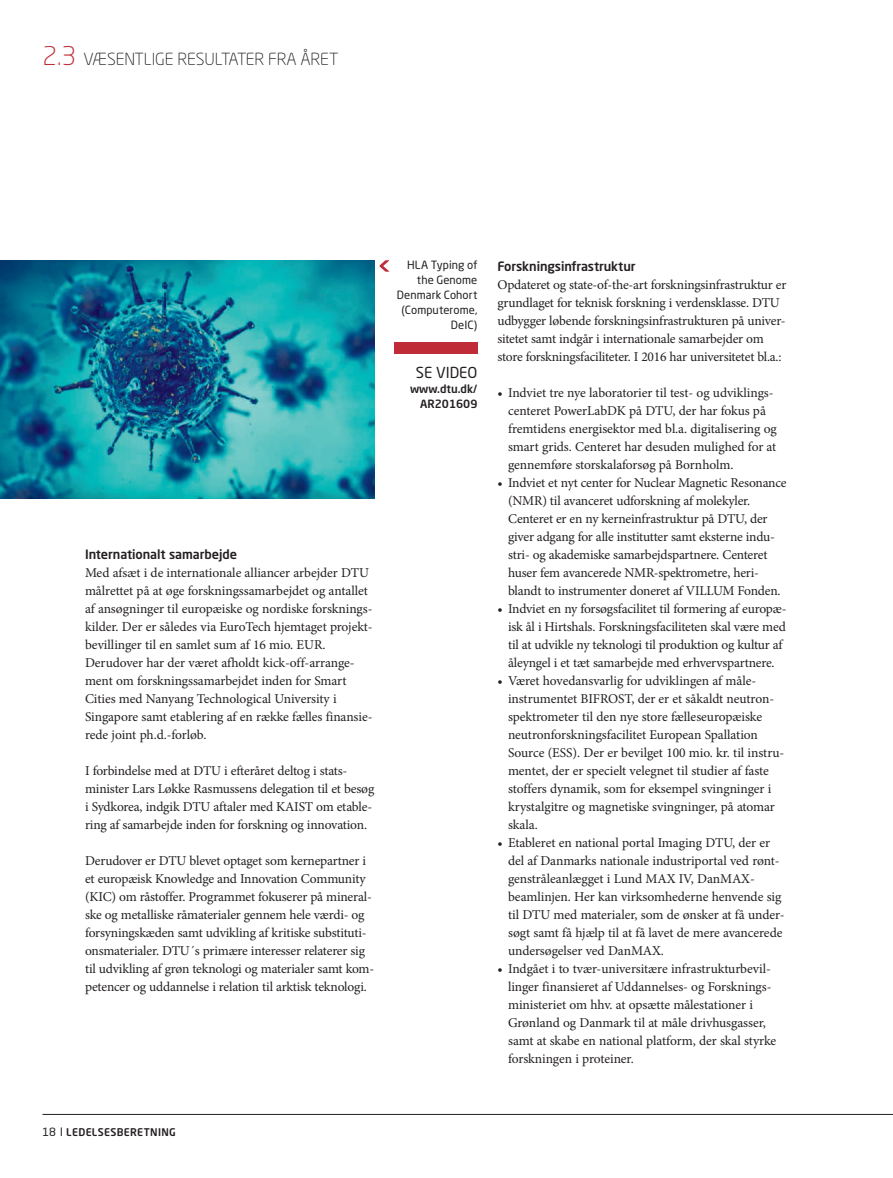
<style>
.page{position:relative;width:893px;height:1178px;background:#fff}
.page>*{position:absolute;margin:0;border:0;box-sizing:border-box;transform-origin:0 0}
.t1{font:300 16.5px "Neo Sans Pro";letter-spacing:-.005em;color:#231f20}
.t2{font:15px "Neo Sans Pro";letter-spacing:-.005em;color:#231f20}
.t3{font:13.5px/18px "Minion Pro";letter-spacing:-.015em;color:#231f20}
.t4{font:500 12.75px "Neo Sans Pro";letter-spacing:-.005em;color:#231f20}
.t5{font:11.25px/15px "Neo Sans Pro";letter-spacing:.01em;color:#231f20;text-align:right}
.t6{font:500 11.25px/15px "Neo Sans Pro";color:#231f20;text-align:right}
.t7{font:500 10.5px "Neo Sans Pro";letter-spacing:.03em;color:#231f20}
.s1{font-size:25.5px;color:#bf2b37}
.s2{font-weight:400;font-size:11.25px}
</style>
<div class="page">
<hr style="left:43px;top:1114px;width:850px;height:1px;background:#231f20">
<img style="left:0;top:260px;width:374px;height:238px">
<div style="left:394px;top:342px;width:83px;height:11px;background:#bf2b37"></div>
<svg style="left:379px;top:260px;width:10px;height:12px"></svg>
<p class="t1" style="left:43px;top:49px;width:297px"><span class="s1">2.3</span> VÆSENTLIGE RESULTATER FRA ÅRET</p>
<p class="t4" style="left:85px;top:547px;width:154px">Internationalt samarbejde</p>
<p class="t3" style="left:85px;top:564px;width:289px">Med afsæt i de internationale alliancer arbejder DTU målrettet på at øge forskningssamarbejdet og antallet af ansøgninger til europæiske og nordiske forsknings&shy;kilder. Der er således via EuroTech hjemtaget projekt&shy;bevillinger til en samlet sum af 16 mio. EUR.<br>Derudover har der været afholdt kick-off-arrange&shy;ment om forskningssamarbejdet inden for Smart Cities med Nanyang Technological University i Singapore samt etablering af en række fælles finansie&shy;rede joint ph.d.-forløb.</p>
<p class="t3" style="left:85px;top:762px;width:291px">I forbindelse med at DTU i efteråret deltog i stats&shy;minister Lars Løkke Rasmussens delegation til et besøg i Sydkorea, indgik DTU aftaler med KAIST om etable&shy;ring af samarbejde inden for forskning og innovation.</p>
<p class="t3" style="left:85px;top:852px;width:291px">Derudover er DTU blevet optaget som kernepartner i et europæisk Knowledge and Innovation Community (KIC) om råstoffer. Programmet fokuserer på mineral&shy;ske og metalliske råmaterialer gennem hele værdi- og forsyningskæden samt udvikling af kritiske substituti&shy;onsmaterialer. DTU´s primære interesser relaterer sig til udvikling af grøn teknologi og materialer samt kom&shy;petencer og uddannelse i relation til arktisk teknologi.</p>
<p class="t5" style="left:397px;top:257px;width:82px">HLA Typing of the Genome<br>Denmark Cohort (Computerome,<br>DeIC)</p>
<p class="t2" style="left:416px;top:363px;width:63px">SE VIDEO</p>
<p class="t6" style="left:410px;top:381px;width:69px">www.dtu.dk/<br>AR201609</p>
<p class="t4" style="left:497px;top:259px;width:140px">Forskningsinfrastruktur</p>
<p class="t3" style="left:497px;top:276px;width:290px">Opdateret og state-of-the-art forskningsinfrastruktur er grundlaget for teknisk forskning i verdensklasse. DTU udbygger løbende forskningsinfrastrukturen på univer&shy;sitetet samt indgår i internationale samarbejder om store forskningsfaciliteter. I 2016 har universitetet bl.a.:</p>
<p class="t3" style="left:508px;top:384px;width:270px;text-indent:-11px">• Indviet tre nye laboratorier til test- og udviklings&shy;centeret PowerLabDK på DTU, der har fokus på fremtidens energisektor med bl.a. digitalisering og smart grids. Centeret har desuden mulighed for at gennemføre storskalaforsøg på Bornholm.</p>
<p class="t3" style="left:508px;top:474px;width:280px;text-indent:-11px">• Indviet et nyt center for Nuclear Magnetic Resonance (NMR) til avanceret udforskning af molekyler.<br>Centeret er en ny kerneinfrastruktur på DTU, der giver adgang for alle institutter samt eksterne indu&shy;stri- og akademiske samarbejdspartnere. Centeret huser fem avancerede NMR-spektrometre, heri&shy;blandt to instrumenter doneret af VILLUM Fonden.</p>
<p class="t3" style="left:508px;top:600px;width:280px;text-indent:-11px">• Indviet en ny forsøgsfacilitet til formering af europæ&shy;isk ål i Hirtshals. Forskningsfaciliteten skal være med til at udvikle ny teknologi til produktion og kultur af åleyngel i et tæt samarbejde med erhvervspartnere.</p>
<p class="t3" style="left:508px;top:672px;width:278px;text-indent:-11px">• Været hovedansvarlig for udviklingen af måle&shy;instrumentet BIFROST, der er et såkaldt neutron-- spektrometer til den nye store fælleseuropæiske neutronforskningsfacilitet European Spallation Source (ESS). Der er bevilget 100 mio. kr. til instru&shy;mentet, der er specielt velegnet til studier af faste stoffers dynamik, som for eksempel svingninger i krystalgitre og magnetiske svingninger, på atomar skala.</p>
<p class="t3" style="left:508px;top:834px;width:278px;text-indent:-11px">• Etableret en national portal Imaging DTU, der er del af Danmarks nationale industriportal ved rønt&shy;genstråleanlægget i Lund MAX IV, DanMAX&shy;beamlinjen. Her kan virksomhederne henvende sig til DTU med materialer, som de ønsker at få under&shy;søgt samt få hjælp til at få lavet de mere avancerede undersøgelser ved DanMAX.</p>
<p class="t3" style="left:508px;top:960px;width:270px;text-indent:-11px">• Indgået i to tvær-universitære infrastrukturbevil&shy;linger finansieret af Uddannelses- og Forsknings&shy;ministeriet om hhv. at opsætte målestationer i Grønland og Danmark til at måle drivhusgasser, samt at skabe en national platform, der skal styrke forskningen i proteiner.</p>
<p class="t7" style="left:43px;top:1125px;width:135px"><span class="s2">18</span> LEDELSESBERETNING</p>
</div>
